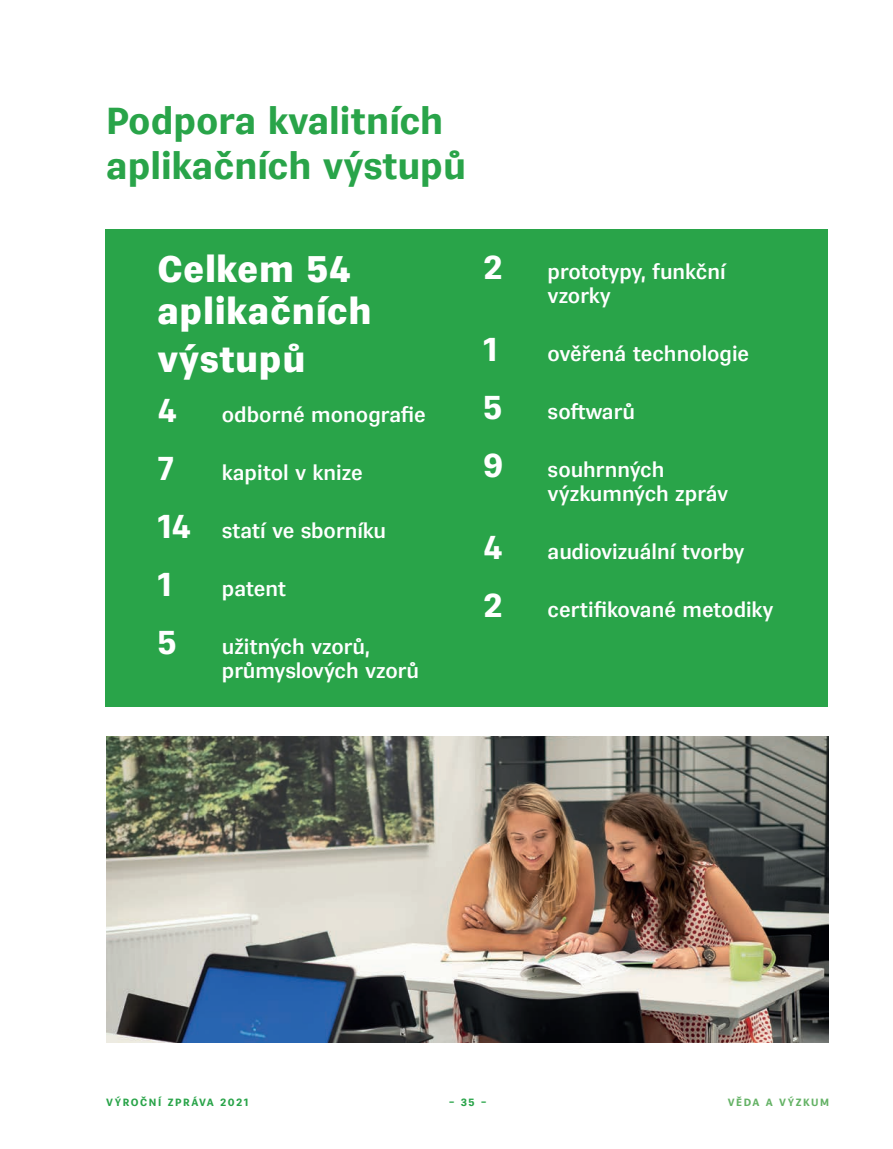
<style>
.page{position:relative;width:893px;height:1149px;background:#fff}
.page>*{position:absolute;margin:0;border:0;box-sizing:border-box;transform-origin:0 0}
.t1{font:700 37.5px/45px "Vegan Sans Premium";color:#29a449}
.t2{font:900 36.9px/42px "Vegan Sans Premium";letter-spacing:.02em;color:#fff}
.t3{font:700 33px "Vegan Sans Premium";color:#fff}
.t4{font:600 21px/24px "Vegan Sans Premium";letter-spacing:-.005em;color:#fff}
.t5{font:700 10.5px "Vegan Sans Premium";letter-spacing:.15em;color:#29a449}
.t6{font:700 10.5px "Vegan Sans Premium";letter-spacing:.15em;color:#64b265}
.s1{font-weight:700;font-size:33px}
</style>
<div class="page">
<div style="left:105px;top:229px;width:723px;height:477px;background:#29a449"></div>
<img style="left:106px;top:736px;width:722px;height:306px">
<h1 class="t1" style="left:106px;top:99px;width:361px">Podpora kvalitních aplikačních výstupů</h1>
<h2 class="t2" style="left:157px;top:248px;width:216px">Celkem 54 aplikačních</h2>
<h2 class="t2" style="left:157px;top:338px;width:150px">výstupů</h2>
<h3 class="t3" style="left:157px;top:391px;width:21px">4</h3>
<p class="t4" style="left:222px;top:402px;width:205px">odborné monografie</p>
<h3 class="t3" style="left:157px;top:449px;width:18px">7</h3>
<p class="t4" style="left:222px;top:460px;width:142px">kapitol v knize</p>
<p class="t4" style="left:157px;top:518px;width:230px"><span class="s1">14</span> statí ve sborníku</p>
<h3 class="t3" style="left:157px;top:565px;width:16px">1</h3>
<p class="t4" style="left:222px;top:576px;width:66px">patent</p>
<h3 class="t3" style="left:157px;top:623px;width:21px">5</h3>
<p class="t4" style="left:222px;top:634px;width:199px">užitných vzorů, průmyslových vzorů</p>
<h3 class="t3" style="left:483px;top:248px;width:21px">2</h3>
<p class="t4" style="left:548px;top:259px;width:180px">prototypy, funkční vzorky</p>
<h3 class="t3" style="left:483px;top:330px;width:16px">1</h3>
<p class="t4" style="left:548px;top:341px;width:203px">ověřená technologie</p>
<h3 class="t3" style="left:483px;top:388px;width:21px">5</h3>
<p class="t4" style="left:548px;top:399px;width:89px">softwarů</p>
<h3 class="t3" style="left:483px;top:446px;width:22px">9</h3>
<p class="t4" style="left:548px;top:458px;width:182px">souhrnných výzkumných zpráv</p>
<h3 class="t3" style="left:483px;top:528px;width:21px">4</h3>
<p class="t4" style="left:548px;top:540px;width:198px">audiovizuální tvorby</p>
<h3 class="t3" style="left:483px;top:586px;width:21px">2</h3>
<p class="t4" style="left:548px;top:598px;width:227px">certifikované metodiky</p>
<p class="t5" style="left:106px;top:1095px;width:144px">VÝROČNÍ ZPRÁVA 2021</p>
<p class="t5" style="left:449px;top:1095px;width:39px">– 35 –</p>
<p class="t6" style="left:728px;top:1095px;width:103px">VĚDA A VÝZKUM</p>
</div>
